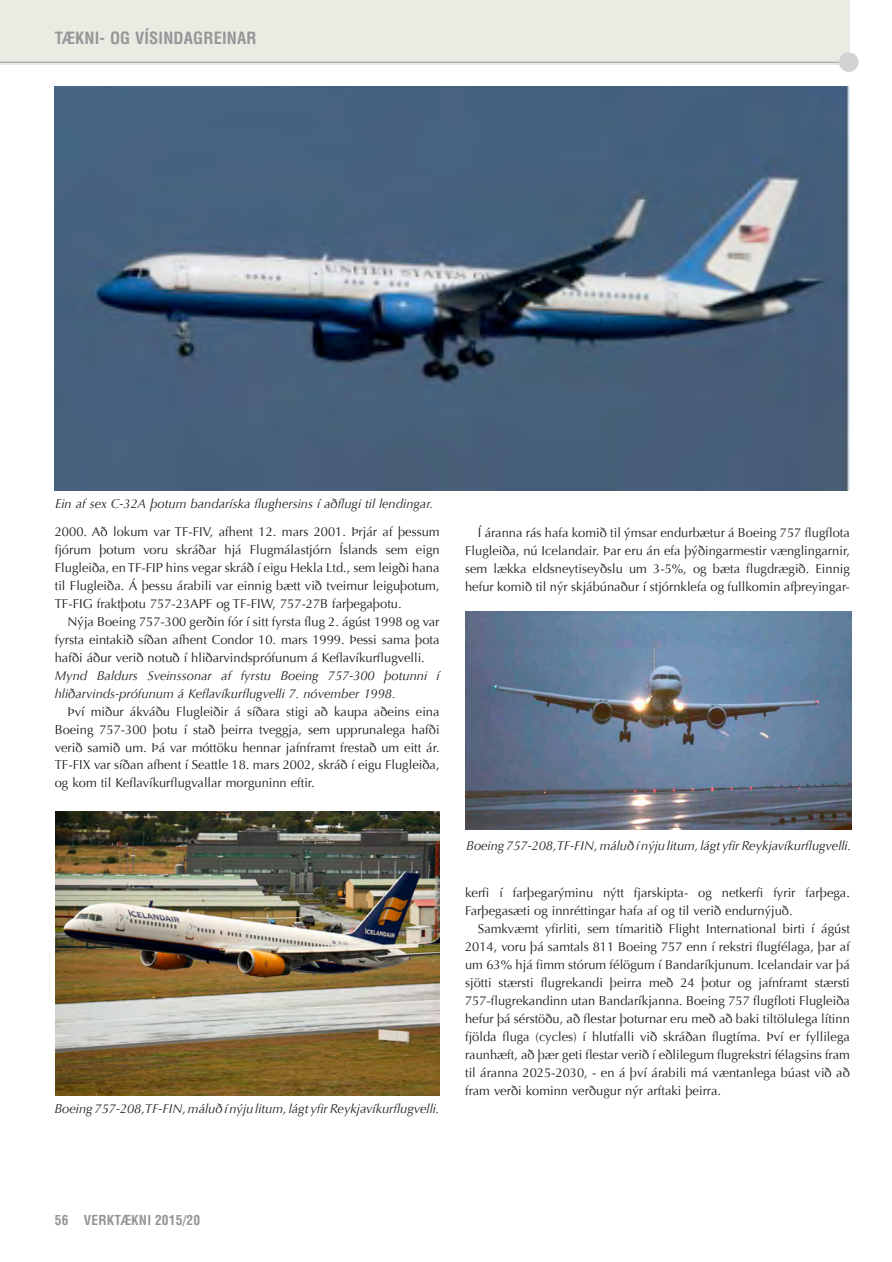
<style>
.page{position:relative;width:892px;height:1262px;background:#fff}
.page>*{position:absolute;margin:0;border:0;box-sizing:border-box;transform-origin:0 0}
.t1{font:700 condensed 16.5px "Helvetica LT Std";letter-spacing:.01em;color:#949698}
.t2{font:700 condensed 13.5px "Helvetica LT Std";letter-spacing:.01em;color:#949698}
.t3{font:12.9px/18px "Optima";color:#231f20;text-align:justify}
.t4{font:italic 12.9px/18px "Optima";color:#231f20}
</style>
<div class="page">
<div style="left:0;top:0;width:850px;height:65px;background:#ecebe3"></div>
<hr style="left:0;top:62px;width:850px;height:1px;background:#949698">
<div style="left:839px;top:52px;width:19px;height:20px;background:#d3d1d4;border-radius:50%"></div>
<img style="left:55px;top:86px;width:794px;height:405px">
<img style="left:55px;top:811px;width:385px;height:284px">
<img style="left:466px;top:612px;width:385px;height:218px">
<p class="t1" style="left:55px;top:28px;width:105px">TÆKNI- OG VÍS</p>
<p class="t1" style="left:174px;top:28px;width:21px">DA</p>
<p class="t1" style="left:203px;top:28px;width:20px">RE</p>
<p class="t1" style="left:237px;top:28px;width:21px">AR</p>
<p class="t4" style="left:55px;top:494px;width:380px">Ein af sex C-32A þotum bandaríska flughersins í aðflugi til lendingar.</p>
<p class="t3" style="left:55px;top:522px;width:386px">2000. Að lokum var TF FIV, afhent 12. mars 2001. Þrjár af þessum fjórum þotum voru skráðar hjá Flugmálastjórn Íslands sem eign Flugleiða, en TF FIP hins vegar skráð í eigu Hekla Ltd., sem leigði hana</p>
<p class="t3" style="left:177px;top:523px;width:5px">-</p>
<p class="t3" style="left:104px;top:559px;width:5px">-</p>
<p class="t3" style="left:207px;top:559px;width:5px">-</p>
<p class="t3" style="left:282px;top:559px;width:5px">-</p>
<p class="t3" style="left:337px;top:559px;width:5px">-</p>
<p class="t3" style="left:55px;top:576px;width:386px">til Flugleiða. Á þessu árabili var einnig bætt við tveimur leiguþotum,<br>TF FIG fraktþotu 757 23APF og TF FIW, 757 27B farþegaþotu.</p>
<p class="t3" style="left:196px;top:577px;width:5px">-</p>
<p class="t3" style="left:68px;top:612px;width:374px">Nýja Boeing 757 300 gerðin fór í sitt fyrsta flug 2. ágúst 1998 og var</p>
<p class="t3" style="left:55px;top:630px;width:386px">fyrsta eintakið síðan afhent Condor 10. mars 1999. Þessi sama þota hafði áður verið notuð í hliðarvindsprófunum á Keflavíkurflugvelli.</p>
<p class="t4" style="left:55px;top:666px;width:386px">Mynd Baldurs Sveinssonar af fyrstu Boeing 757-300 þotunni í hliðarvinds-prófunum á Keflavíkurflugvelli 7. nóvember 1998.</p>
<p class="t3" style="left:55px;top:702px;width:386px;text-align:right">Því miður ákváðu Flugleiðir á síðara stigi að kaupa aðeins eina<br>Boeing 757 300 þotu í stað þeirra tveggja, sem upprunalega hafði</p>
<p class="t3" style="left:157px;top:685px;width:5px">-</p>
<p class="t3" style="left:55px;top:738px;width:386px">verið samið um. Þá var móttöku hennar jafnframt frestað um eitt ár.<br>TF FIX var síðan afhent í Seattle 18. mars 2002, skráð í eigu Flugleiða, og kom til Keflavíkurflugvallar morguninn eftir.</p>
<p class="t4" style="left:54px;top:1099px;width:387px">Boeing 757-208,TF-FIN, máluð í nýju litum, lágt yfir Reykjavíkurflugvelli.</p>
<p class="t3" style="left:465px;top:523px;width:386px;text-indent:13px">Í áranna rás hafa komið til ýmsar endurbætur á Boeing 757 flugflota Flugleiða, nú Icelandair. Þar eru án efa þýðingarmestir vænglingarnir, sem lækka eldsneytiseyðslu um 3 5%, og bæta flugdrægið. Einnig</p>
<p class="t3" style="left:696px;top:524px;width:5px">-</p>
<p class="t3" style="left:465px;top:577px;width:386px">hefur komið til nýr skjábúnaður í stjórnklefa og fullkomin afþreyingar-</p>
<p class="t4" style="left:466px;top:837px;width:387px">Boeing 757-208,TF-FIN, máluð í nýju litum, lágt yfir Reykjavíkurflugvelli.</p>
<p class="t3" style="left:465px;top:883px;width:220px">kerfi í farþegarýminu nýtt fjarskipta</p>
<p class="t3" style="left:465px;top:883px;width:386px;text-indent:233px">og netkerfi fyrir farþega.<br>Farþegasæti og innréttingar hafa af og til verið endurnýjuð.</p>
<p class="t3" style="left:465px;top:919px;width:386px;text-indent:13px">Samkvæmt yfirliti, sem tímaritið Flight International birti í ágúst 2014, voru þá samtals 811 Boeing 757 enn í rekstri flugfélaga, þar af um 63% hjá fimm stórum félögum í Bandaríkjunum. Icelandair var þá sjötti stærsti flugrekandi þeirra með 24 þotur og jafnframt stærsti 757 flugrekandinn utan Bandaríkjanna. Boeing 757 flugfloti Flugleiða</p>
<p class="t3" style="left:522px;top:956px;width:5px">-</p>
<p class="t3" style="left:465px;top:1009px;width:386px">hefur þá sérstöðu, að flestar þoturnar eru með að baki tiltölulega lítinn fjölda fluga (cycles) í hlutfalli við skráðan flugtíma. Því er fyllilega raunhæft, að þær geti flestar verið í eðlilegum flugrekstri félagsins fram til áranna 2025 2030,</p>
<p class="t3" style="left:628px;top:1028px;width:5px">-</p>
<p class="t3" style="left:465px;top:1063px;width:386px;text-indent:136px">en á því árabili má væntanlega búast við að fram verði kominn verðugur nýr arftaki þeirra.</p>
<p class="t2" style="left:55px;top:1212px;width:15px">56</p>
<p class="t2" style="left:155px;top:1212px;width:47px">2015/20</p>
</div>
